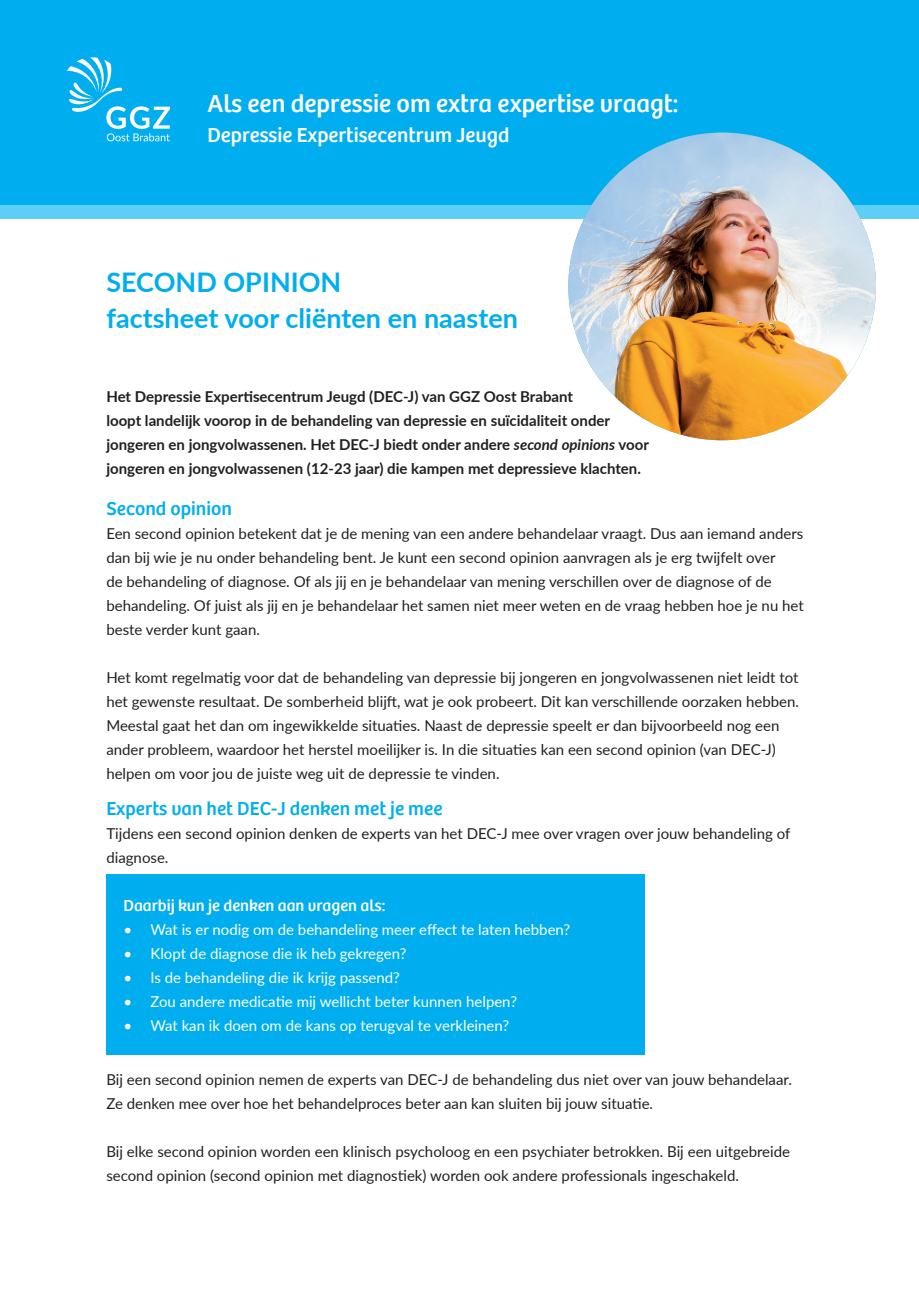
<style>
.page{position:relative;width:919px;height:1289px;background:#fff}
.page>*{position:absolute;margin:0;border:0;box-sizing:border-box;transform-origin:0 0}
.Brood{font:700 27px/36px "Lato";color:#00aeef}
.t1{font:25.5px "My Font";color:#fff}
.t2{font:21px "My Font";color:#fff}
.Tussenkop{font:19.5px "My Font";color:#00aeef}
.t3{font:16.5px "My Font";color:#fff}
.Brood-2{font:15px/24px "Lato";color:#231f20}
.t4{font:700 15px/24px "Lato";color:#231f20}
.t5{font:15px "Lato";color:#fff}
.s1{font-style:italic}
</style>
<div class="page">
<div style="left:0;top:77px;width:918px;height:142px;background:#5fcdf5"></div>
<div style="left:0;top:0;width:918px;height:205px;background:#00aeef"></div>
<svg style="left:67px;top:57px;width:103px;height:84px"></svg>
<img style="left:568px;top:133px;width:307px;height:307px;border-radius:154px">
<div style="left:106px;top:874px;width:538px;height:180px;background:#00aeef"></div>
<p class="t1" style="left:207px;top:89px;width:472px">Als een depressie om extra expertise vraagt:</p>
<p class="t2" style="left:207px;top:123px;width:304px">Depressie Expertisecentrum Jeugd</p>
<p class="Brood" style="left:106px;top:263px;width:413px">SECOND OPINION<br>factsheet voor cliënten en naasten</p>
<p class="t4" style="left:106px;top:384px;width:544px">Het Depressie Expertisecentrum Jeugd (DEC-J) van GGZ Oost Brabant<br>loopt landelijk voorop in de behandeling van depressie en suïcidaliteit onder jongeren en jongvolwassenen. Het DEC-J biedt onder andere <span class="s1">second opinions</span> voor jongeren en jongvolwassenen (12-23 jaar) die kampen met depressieve klachten.</p>
<p class="Tussenkop" style="left:106px;top:497px;width:127px">Second opinion</p>
<p class="Brood-2" style="left:106px;top:520px;width:699px">Een second opinion betekent dat je de mening van een andere behandelaar vraagt. Dus aan iemand anders dan bij wie je nu onder behandeling bent. Je kunt een second opinion aanvragen als je erg twijfelt over<br>de behandeling of diagnose. Of als jij en je behandelaar van mening verschillen over de diagnose of de behandeling. Of juist als jij en je behandelaar het samen niet meer weten en de vraag hebben hoe je nu het beste verder kunt gaan.</p>
<p class="Brood-2" style="left:106px;top:664px;width:694px">Het komt regelmatig voor dat de behandeling van depressie bij jongeren en jongvolwassenen niet leidt tot het gewenste resultaat. De somberheid blijft, wat je ook probeert. Dit kan verschillende oorzaken hebben.<br>Meestal gaat het dan om ingewikkelde situaties. Naast de depressie speelt er dan bijvoorbeeld nog een ander probleem, waardoor het herstel moeilijker is. In die situaties kan een second opinion (van DEC-J) helpen om voor jou de juiste weg uit de depressie te vinden.</p>
<p class="Tussenkop" style="left:106px;top:797px;width:338px">Experts van het DEC-J denken met je mee</p>
<p class="Brood-2" style="left:106px;top:820px;width:685px">Tijdens een second opinion denken de experts van het DEC-J mee over vragen over jouw behandeling of diagnose.</p>
<p class="t3" style="left:123px;top:895px;width:263px">Daarbij kun je denken aan vragen als:</p>
<p class="t5" style="left:123px;top:918px;width:448px">• Wat is er nodig om de behandeling meer effect te laten hebben?</p>
<p class="t5" style="left:123px;top:942px;width:285px">• Klopt de diagnose die ik heb gekregen?</p>
<p class="t5" style="left:123px;top:966px;width:278px">• Is de behandeling die ik krijg passend?</p>
<p class="t5" style="left:123px;top:990px;width:395px">• Zou andere medicatie mij wellicht beter kunnen helpen?</p>
<p class="t5" style="left:123px;top:1014px;width:387px">• Wat kan ik doen om de kans op terugval te verkleinen?</p>
<p class="Brood-2" style="left:106px;top:1066px;width:687px">Bij een second opinion nemen de experts van DEC-J de behandeling dus niet over van jouw behandelaar.</p>
<p class="Brood-2" style="left:106px;top:1090px;width:548px">Ze denken mee over hoe het behandelproces beter aan kan sluiten bij jouw situatie.</p>
<p class="Brood-2" style="left:106px;top:1138px;width:685px">Bij elke second opinion worden een klinisch psycholoog en een psychiater betrokken. Bij een uitgebreide second opinion (second opinion met diagnostiek) worden ook andere professionals ingeschakeld.</p>
</div>
